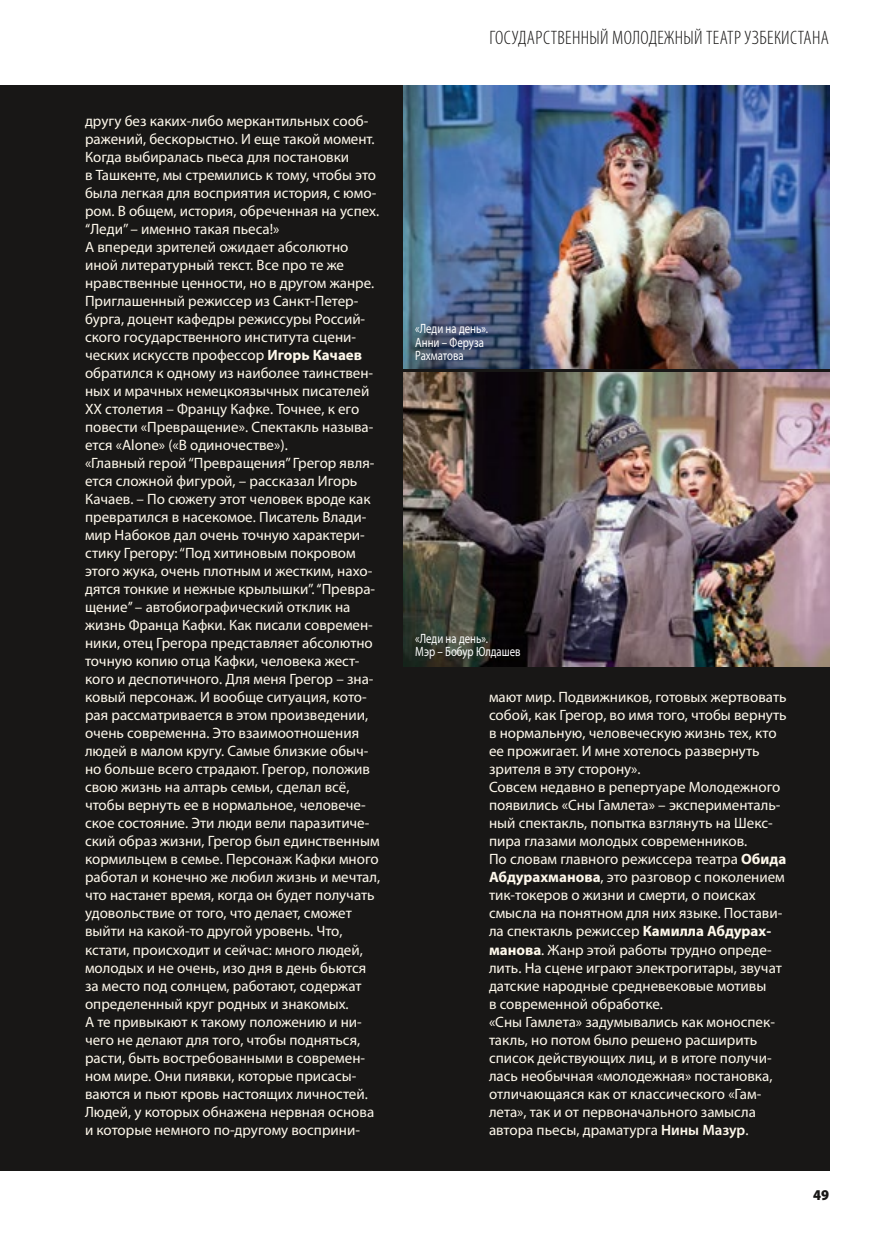
<style>
.page{position:relative;width:893px;height:1255px;background:#fff}
.page>*{position:absolute;margin:0;border:0;box-sizing:border-box;transform-origin:0 0}
.t1{font:300 condensed 19.5px "Myriad Pro";letter-spacing:.02em;color:#181716}
.t2{font:15px/18px "Myriad Pro";color:#fff9ec}
.t3{font:900 semi-condensed 15px "Myriad Pro";color:#181716}
.t4{font:13.5px/13.5px "Myriad Pro";color:#fff;scale:.8 1}
.s1{font-weight:700}
.s2{font-weight:600}
</style>
<div class="page">
<div style="left:0;top:85px;width:829px;height:1085px;background:#181716"></div>
<img style="left:404px;top:85px;width:425px;height:284px">
<img style="left:404px;top:373px;width:425px;height:293px">
<p class="t2" style="left:85px;top:112px;width:297px">другу без каких-либо меркантильных сооб&shy;ражений, бескорыстно. И еще такой момент.<br>Когда выбиралась пьеса для постановки<br>в Ташкенте, мы стремились к тому, чтобы это была легкая для восприятия история, с юмо&shy;ром. В общем, история, обреченная на успех. ‘‘Леди’’ – именно такая пьеса!»<br>А впереди зрителей ожидает абсолютно иной литературный текст. Все про те же нравственные ценности, но в другом жанре.<br>Приглашенный режиссер из Санкт-Петер&shy;бурга, доцент кафедры режиссуры Россий&shy;ского государственного института сцени&shy;ческих искусств профессор <span class="s1">Игорь Качаев </span>обратился к одному из наиболее таинствен&shy;ных и мрачных немецкоязычных писателей XX столетия – Францу Кафке. Точнее, к его повести «Превращение». Спектакль называ&shy;ется «Alone» («В одиночестве»).<br>«Главный герой ‘‘Превращения’’ Грегор явля&shy;ется сложной фигурой, – рассказал Игорь Качаев. – По сюжету этот человек вроде как превратился в насекомое. Писатель Влади&shy;мир Набоков дал очень точную характери&shy;стику Грегору: ‘‘Под хитиновым покровом этого жука, очень плотным и жестким, нахо&shy;дятся тонкие и нежные крылышки’’. ‘‘Превра&shy;щение’’ – автобиографический отклик на жизнь Франца Кафки. Как писали современ&shy;ники, отец Грегора представляет абсолютно точную копию отца Кафки, человека жест&shy;кого и деспотичного. Для меня Грегор – зна&shy;ковый персонаж. И вообще ситуация, кото&shy;рая рассматривается в этом произведении, очень современна. Это взаимоотношения людей в малом кругу. Самые близкие обыч&shy;но больше всего страдают. Грегор, положив свою жизнь на алтарь семьи, сделал всё, чтобы вернуть ее в нормальное, человече&shy;ское состояние. Эти люди вели паразитиче&shy;ский образ жизни, Грегор был единственным кормильцем в семье. Персонаж Кафки много работал и конечно же любил жизнь и мечтал, что настанет время, когда он будет получать удовольствие от того, что делает, сможет выйти на какой-то другой уровень. Что, кстати, происходит и сейчас: много людей, молодых и не очень, изо дня в день бьются за место под солнцем, работают, содержат определенный круг родных и знакомых.<br>А те привыкают к такому положению и ни&shy;чего не делают для того, чтобы подняться, расти, быть востребованными в современ&shy;ном мире. Они пиявки, которые присасы&shy;ваются и пьют кровь настоящих личностей.<br>Людей, у которых обнажена нервная основа и которые немного по-другому восприни-</p>
<h1 class="t1" style="left:490px;top:28px;width:341px">ГОСУДАРСТВЕННЫЙ МОЛОДЕЖНЫЙ ТЕАТР УЗБЕКИСТАНА</h1>
<p class="t4" style="left:415px;top:322px;width:93px">«Леди на день».<br>Анни – Феруза<br>Рахматова</p>
<p class="t4" style="left:415px;top:631px;width:133px">«Леди на день».<br>Мэр – Бобур Юлдашев</p>
<p class="t2" style="left:489px;top:688px;width:299px">мают мир. Подвижников, готовых жертвовать собой, как Грегор, во имя того, чтобы вернуть в нормальную, человеческую жизнь тех, кто ее прожигает. И мне хотелось развернуть зрителя в эту сторону».<br>Совсем недавно в репертуаре Молодежного появились «Сны Гамлета» – эксперименталь&shy;ный спектакль, попытка взглянуть на Шекс&shy;пира глазами молодых современников.<br>По словам главного режиссера театра <span class="s1">Обида Абдурахманова</span>, это разговор с поколением тик-токеров о жизни и смерти, о поисках смысла на понятном для них языке. Постави&shy;ла спектакль режиссер <span class="s1">Камилла Абдурах&shy;манова</span>. Жанр этой работы трудно опреде&shy;лить. На сцене играют электрогитары, звучат датские народные средневековые мотивы<br>в современной обработке.<br>«Сны Гамлета» задумывались как моноспек&shy;такль, но потом было решено расширить список действующих лиц, и в итоге получи&shy;лась необычная «молодежная» постановка, отличающаяся как от классического «Гам&shy;лета», так и от первоначального замысла автора пьесы, драматурга <span class="s2">Нины Мазур</span>.</p>
<p class="t3" style="left:813px;top:1186px;width:18px">49</p>
</div>
